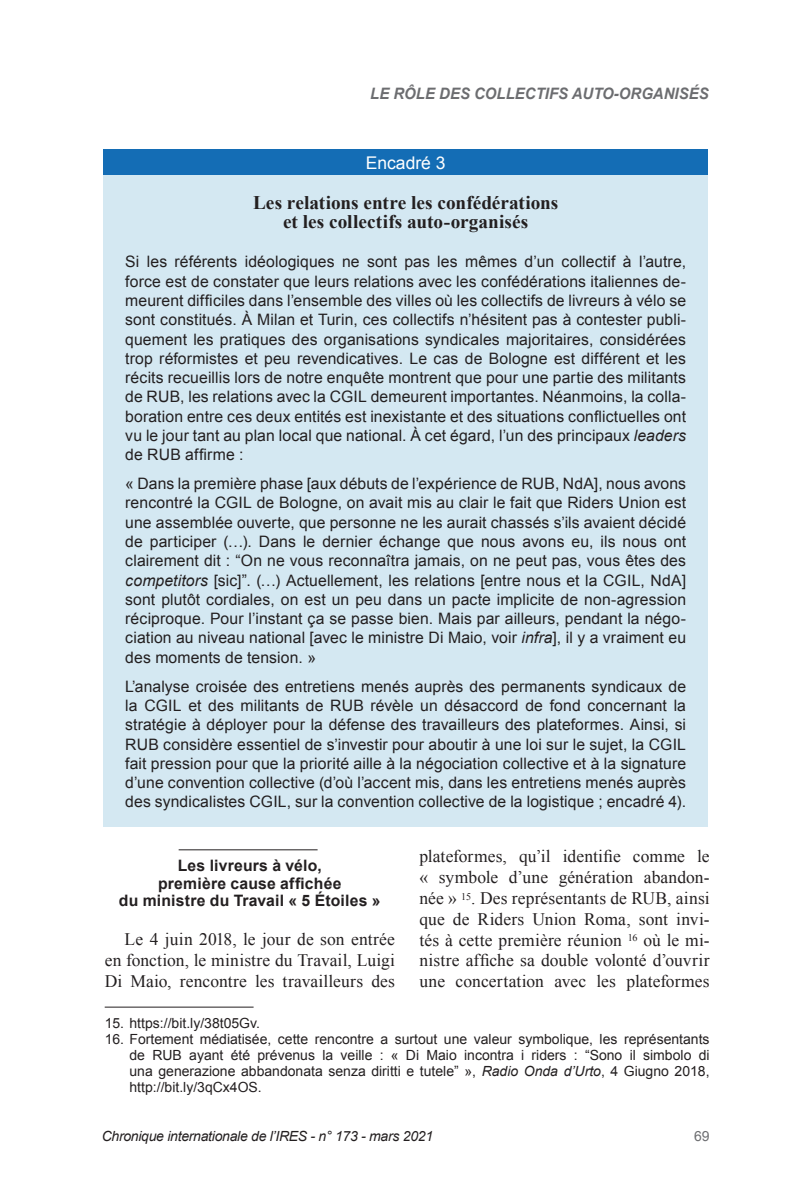
<style>
.page{position:relative;width:794px;height:1191px;background:#fff}
.page>*{position:absolute;margin:0;border:0;box-sizing:border-box;transform-origin:0 0}
.TITRE_ENCADRE{font:700 19.25px/19.8px "Times New Roman";color:#231f20;text-align:center}
.t1{font:17.5px/20.8px "Times New Roman";letter-spacing:.005em;color:#231f20;text-align:justify}
.Encadré_bando{font:17.5px "Arial";color:#fff}
.ENCADRE{font:15.75px/19.2px "Arial";letter-spacing:.005em;color:#231f20;text-align:justify}
.TITRE_SECTION1_SANS{font:700 15.75px/17.7px "Arial";letter-spacing:.01em;color:#231f20;text-align:center}
.t2{font:italic 700 15.75px "Arial";color:#6c6d70;scale:.95 1}
.Notes_de_bas_2{font:14px/15.9px "Arial";color:#231f20;text-align:justify}
.t3{font:italic 14px "Arial";letter-spacing:-.02em;color:#231f20}
.t4{font:14px "Arial";color:#6c6d70}
.s1{font-style:italic}
</style>
<div class="page">
<hr style="left:105px;top:1006px;width:148px;height:1px;background:#231f20">
<div style="left:103px;top:149px;width:605px;height:27px;background:#146db5"></div>
<div style="left:103px;top:176px;width:605px;height:651px;background:#d4e8f2"></div>
<hr style="left:179px;top:849px;width:138px;height:1px;background:#231f20">
<p class="t2" style="left:370px;top:83px;width:358px">LE RÔLE DES COLLECTIFS AUTO-ORGANISÉS</p>
<p class="Encadré_bando" style="left:366px;top:151px;width:81px">Encadré 3</p>
<p class="TITRE_ENCADRE" style="left:253px;top:192px;width:307px">Les relations entre les confédérations et les collectifs auto-organisés</p>
<p class="ENCADRE" style="left:125px;top:252px;width:562px">Si les référents idéologiques ne sont pas les mêmes d’un collectif à l’autre, force est de constater que leurs relations avec les confédérations italiennes de&shy;meurent difficiles dans l’ensemble des villes où les collectifs de livreurs à vélo se sont constitués. À Milan et Turin, ces collectifs n’hésitent pas à contester publi&shy;quement les pratiques des organisations syndicales majoritaires, considérées trop réformistes et peu revendicatives. Le cas de Bologne est différent et les récits recueillis lors de notre enquête montrent que pour une partie des militants de RUB, les relations avec la CGIL demeurent importantes. Néanmoins, la colla&shy;boration entre ces deux entités est inexistante et des situations conflictuelles ont vu le jour tant au plan local que national. À cet égard, l’un des principaux <span class="s1">leaders </span>de RUB affirme :</p>
<p class="ENCADRE" style="left:125px;top:474px;width:562px">« Dans la première phase [aux débuts de l’expérience de RUB, NdA], nous avons rencontré la CGIL de Bologne, on avait mis au clair le fait que Riders Union est une assemblée ouverte, que personne ne les aurait chassés s’ils avaient décidé de participer (…). Dans le dernier échange que nous avons eu, ils nous ont clairement dit : “On ne vous reconnaîtra jamais, on ne peut pas, vous êtes des <span class="s1">competitors</span> [sic]”. (…) Actuellement, les relations [entre nous et la CGIL, NdA] sont plutôt cordiales, on est un peu dans un pacte implicite de non-agression réciproque. Pour l’instant ça se passe bien. Mais par ailleurs, pendant la négo&shy;ciation au niveau national [avec le ministre Di Maio, voir <span class="s1">infra</span>], il y a vraiment eu des moments de tension. »</p>
<p class="ENCADRE" style="left:125px;top:676px;width:562px">L’analyse croisée des entretiens menés auprès des permanents syndicaux de la CGIL et des militants de RUB révèle un désaccord de fond concernant la stratégie à déployer pour la défense des travailleurs des plateformes. Ainsi, si RUB considère essentiel de s’investir pour aboutir à une loi sur le sujet, la CGIL fait pression pour que la priorité aille à la négociation collective et à la signature d’une convention collective (d’où l’accent mis, dans les entretiens menés auprès des syndicalistes CGIL, sur la convention collective de la logistique ; encadré 4).</p>
<p class="t1" style="left:419px;top:845px;width:292px">plateformes, qu’il identifie comme le « symbole d’une génération abandon&shy;née » <sup>15</sup>. Des représentants de RUB, ainsi que de Riders Union Roma, sont invi&shy;tés à cette première réunion <sup>16</sup> où le mi&shy;nistre affiche sa double volonté d’ouvrir une concertation avec les plateformes</p>
<p class="TITRE_SECTION1_SANS" style="left:119px;top:857px;width:263px">Les livreurs à vélo,<br>première cause affichée<br>du ministre du Travail « 5 Étoiles »</p>
<p class="t1" style="left:105px;top:928px;width:292px;text-indent:20px">Le 4 juin 2018, le jour de son entrée en fonction, le ministre du Travail, Luigi Di Maio, rencontre les travailleurs des</p>
<p class="Notes_de_bas_2" style="left:105px;top:1015px;width:157px">15. https://bit.ly/38t05Gv.</p>
<p class="Notes_de_bas_2" style="left:129px;top:1031px;width:581px;text-indent:-25px">16. Fortement médiatisée, cette rencontre a surtout une valeur symbolique, les représentants de RUB ayant été prévenus la veille : « Di Maio incontra i riders : “Sono il simbolo di una generazione abbandonata senza diritti e tutele” », <span class="s1">Radio Onda d’Urto</span>, 4 Giugno 2018, http://bit.ly/3qCx4OS.</p>
<p class="t3" style="left:102px;top:1127px;width:333px">Chronique internationale de l’IRES - n° 173 - mars 2021</p>
<p class="t4" style="left:694px;top:1127px;width:17px">69</p>
</div>
